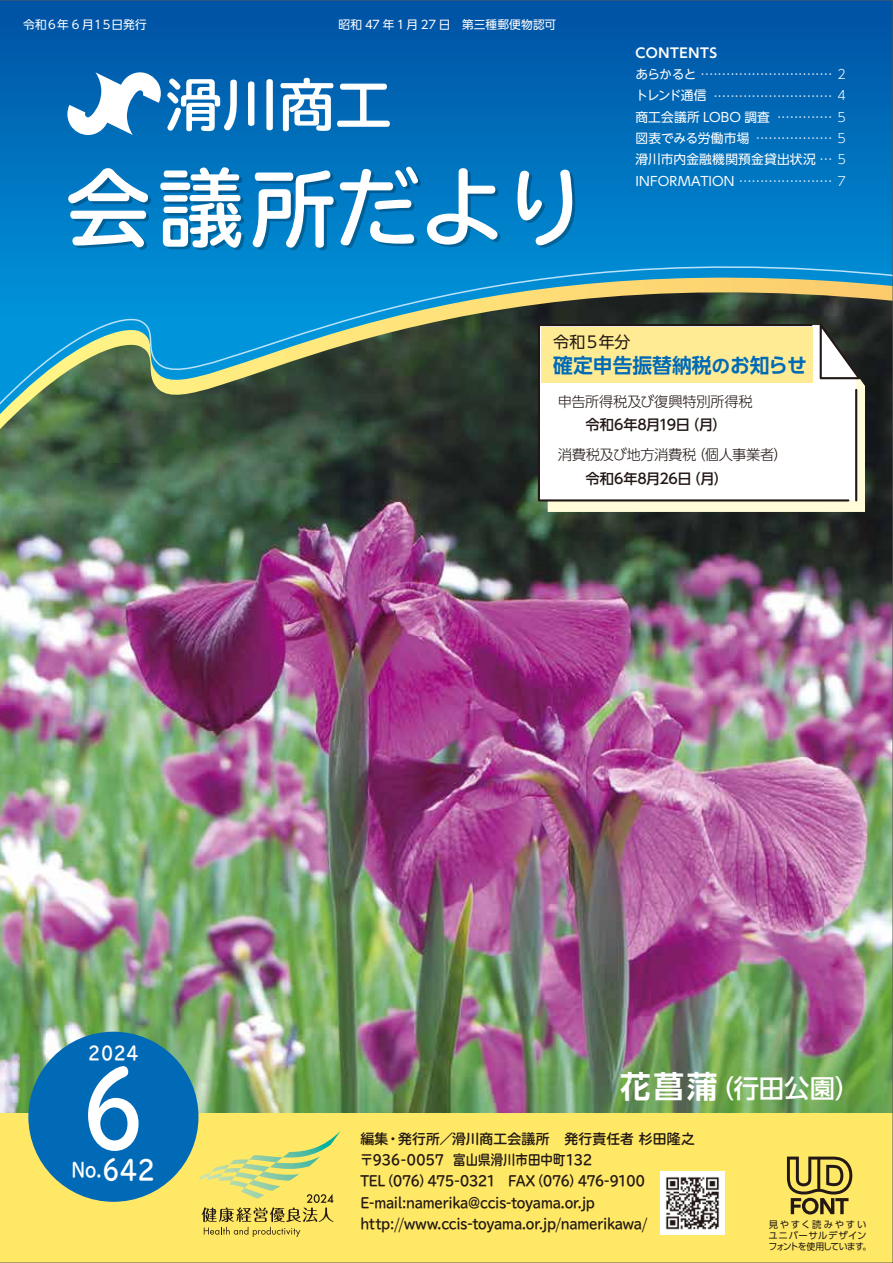
<style>
.page{position:relative;width:893px;height:1263px;background:#fff}
.page>*{position:absolute;margin:0;border:0;box-sizing:border-box;transform-origin:0 0}
.t1{font:700 97.8px "TBUDR Go Std";color:#fff;scale:.85 1}
.t2{font:700 84.15px "TBUDR Go Std";color:#fff}
.t3{font:700 56.55px "TBUDR Go Std";color:#fff}
.t4{font:700 26.55px "TBUDR Go Std";color:#fff;scale:.85 1}
.t5{font:500 25.5px "UD Shin Go Pro";color:#fff}
.t6{font:700 20.25px "UD Shin Go Pro De";color:#006ab7}
.t7{font:700 19.2px "TBUDR Go Std";color:#fff;scale:.85 1}
.t8{font:700 18.3px "TBUDR Go Std";color:#fff;scale:.85 1}
.t9{font:15.9px "UD Shin Go Pro";letter-spacing:-.045em;color:#221815}
.t10{font:300 14.25px/23.9px "UD Shin Go Pro";letter-spacing:-.02em;color:#221815}
.t11{font:500 14.25px "UD Shin Go Pro";letter-spacing:-.02em;color:#221815}
.t12{font:700 13.8px/21.3px "TBUDR Go Std";letter-spacing:-.02em;color:#221815}
.t13{font:700 13.35px "UD Shin Go NT Pro De";letter-spacing:.045em;color:#fff}
.t14{font:12.75px/21.3px "UD Shin Go NT Pro";letter-spacing:.01em;color:#fff}
.t15{font:300 12.75px/21.3px "UD Shin Go NT Pro";color:#fff}
.t16{font:11.7px "UD Shin Go NT Pro";letter-spacing:-.005em;color:#fff}
.t17{font:11.7px "UD Shin Go NT Pro";letter-spacing:-.06em;color:#fff}
.t18{font:9.3px/11.1px "UD Shin Go Pro";letter-spacing:.04em;color:#221815}
.t19{font:7.65px "Koz Go Pr 6 N";color:#fff}
.s1{font-size:18.15px}
.s2{font-weight:500}
.s3{font-family:"UD Shin Go Pro De";font-weight:700;font-size:30.6px}
</style>
<div class="page">
<img style="left:0;top:0;width:893px;height:1263px">
<p class="t17" style="left:23px;top:15px;width:125px">令和６年 6 月１５日発行</p>
<p class="t16" style="left:339px;top:15px;width:219px">昭和 47 年 1月 27 日　第三種郵便物認可</p>
<p class="t13" style="left:635px;top:42px;width:83px">CONTENTS</p>
<h3 class="t3" style="left:166px;top:59px;width:227px">滑川商工</h3>
<p class="t14" style="left:635px;top:63px;width:182px">あらかると<br>トレンド通信<br>商工会議所 LOBO 調査<br>図表でみる労働市場<br>滑川市内金融機関預金貸出状況<br>INFORMATION</p>
<p class="t15" style="left:835px;top:63px;width:14px">2<br>4<br>5<br>5<br>５<br>7</p>
<p class="t19" style="left:699px;top:70px;width:137px">・・・・・・・・・・・・・・・・・・・・・・・・・・・・・・・</p>
<p class="t19" style="left:712px;top:91px;width:124px">・・・・・・・・・・・・・・・・・・・・・・・・・・・・</p>
<p class="t19" style="left:775px;top:113px;width:60px">・・・・・・・・・・・・・</p>
<p class="t19" style="left:754px;top:134px;width:81px">・・・・・・・・・・・・・・・・・・</p>
<p class="t19" style="left:818px;top:155px;width:18px">・・・</p>
<p class="t19" style="left:737px;top:177px;width:98px">・・・・・・・・・・・・・・・・・・・・・・</p>
<h2 class="t2" style="left:66px;top:140px;width:523px">会議所だより</h2>
<p class="t9" style="left:553px;top:329px;width:79px">令和５年分</p>
<h3 class="t6" style="left:553px;top:348px;width:255px">確定申告振替納税<span class="s1">の</span>お知らせ</h3>
<p class="t10" style="left:558px;top:389px;width:196px">申告所得税及び復興特別所得税</p>
<p class="t11" style="left:586px;top:413px;width:142px">令和6年8月19日（月）</p>
<p class="t10" style="left:558px;top:442px;width:231px">消費税及び地方消費税（個人事業者）　　<span class="s2">令和6年8月26日（月）</span></p>
<h3 class="t8" style="left:88px;top:1038px;width:61px">2024</h3>
<h1 class="t1" style="left:81px;top:1030px;width:78px">6</h1>
<h3 class="t4" style="left:102px;top:1148px;width:64px">642</h3>
<h3 class="t7" style="left:72px;top:1154px;width:38px">No.</h3>
<h3 class="t5" style="left:620px;top:1068px;width:242px"><span class="s3">花菖蒲</span>（行田公園）</h3>
<p class="t12" style="left:360px;top:1128px;width:336px">編集・発行所／滑川商工会議所 発行責任者 杉田隆之〒936-0057 富山県滑川市田中町132<br>TEL（076）475-0321　FAX（076）476-9100<br>E-mail:namerika@ccis-toyama.or.jp http://www.ccis-toyama.or.jp/namerikawa/</p>
<p class="t18" style="left:768px;top:1219px;width:104px">見やすく読みやすいユニバーサルデザインフォントを使用しています。</p>
</div>
